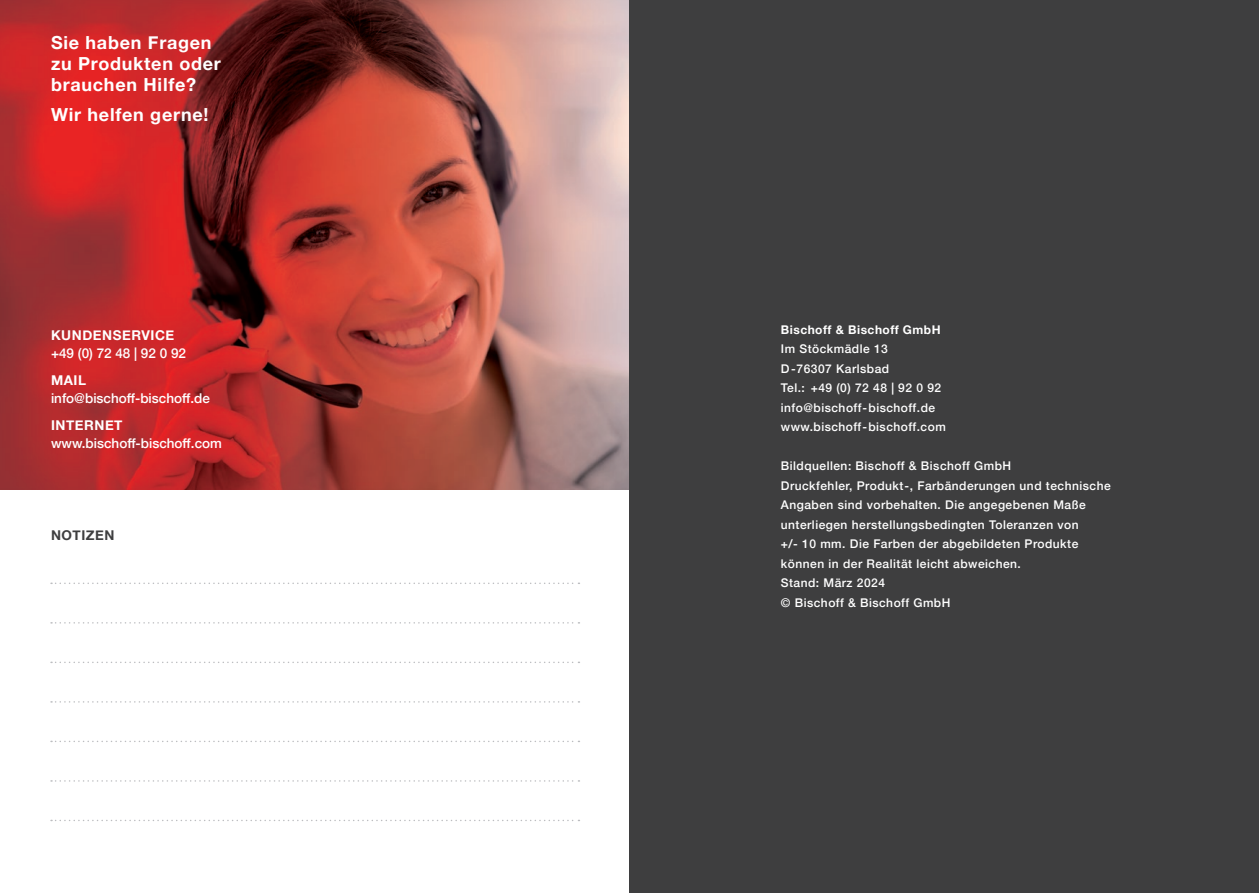
<style>
.page{position:relative;width:1259px;height:893px;background:#fff}
.page>*{position:absolute;margin:0;border:0;box-sizing:border-box;transform-origin:0 0}
.t1{font:700 18px/21px "Helvetica Neue";letter-spacing:.04em;color:#fff}
.t2{font:500 13.5px "Helvetica Neue";color:#fff}
.t3{font:700 13.5px "Helvetica Neue";letter-spacing:.04em;color:#fff}
.t4{font:700 13.5px "Helvetica Neue";letter-spacing:.04em;color:#3e3e3f}
.t5{font:500 12px/19.5px "Helvetica Neue";letter-spacing:.04em;color:#fff}
.t6{font:700 12px "Helvetica Neue";letter-spacing:.04em;color:#fff}
</style>
<div class="page">
<img style="left:0;top:0;width:629px;height:489px">
<svg style="left:51px;top:583px;width:528px;height:1px"></svg>
<svg style="left:51px;top:622px;width:528px;height:2px"></svg>
<svg style="left:51px;top:662px;width:528px;height:1px"></svg>
<svg style="left:51px;top:701px;width:528px;height:2px"></svg>
<svg style="left:51px;top:741px;width:528px;height:1px"></svg>
<svg style="left:51px;top:780px;width:528px;height:2px"></svg>
<svg style="left:51px;top:820px;width:528px;height:1px"></svg>
<div style="left:629px;top:0;width:630px;height:893px;background:#3e3e3f"></div>
<h1 class="t1" style="left:51px;top:33px;width:171px">Sie haben Fragen zu Produkten oder brauchen Hilfe?</h1>
<h1 class="t1" style="left:51px;top:105px;width:159px">Wir helfen gerne!</h1>
<p class="t3" style="left:51px;top:324px;width:125px">KUNDENSERVICE</p>
<p class="t2" style="left:51px;top:342px;width:136px">+49 (0) 72 48 | 92 0 92</p>
<p class="t3" style="left:51px;top:369px;width:37px">MAIL</p>
<p class="t2" style="left:51px;top:387px;width:160px">info@bischoff-bischoff.de</p>
<p class="t3" style="left:51px;top:414px;width:73px">INTERNET</p>
<p class="t2" style="left:51px;top:432px;width:172px">www.bischoff-bischoff.com</p>
<p class="t4" style="left:51px;top:525px;width:65px">NOTIZEN</p>
<p class="t6" style="left:781px;top:320px;width:161px">Bischoff &amp; Bischoff GmbH</p>
<p class="t5" style="left:781px;top:338px;width:166px">Im Stöckmädle 13<br>D-76307 Karlsbad<br>Tel.: +49 (0) 72 48 | 92 0 92 info@bischoff-bischoff.de www.bischoff-bischoff.com</p>
<p class="t5" style="left:781px;top:455px;width:331px">Bildquellen: Bischoff &amp; Bischoff GmbH<br>Druckfehler, Produkt-, Farbänderungen und technische Angaben sind vorbehalten. Die angegebenen Maße unterliegen herstellungsbedingten Toleranzen von<br>+/- 10 mm. Die Farben der abgebildeten Produkte können in der Realität leicht abweichen.<br>Stand: März 2024<br>© Bischoff &amp; Bischoff GmbH</p>
</div>
